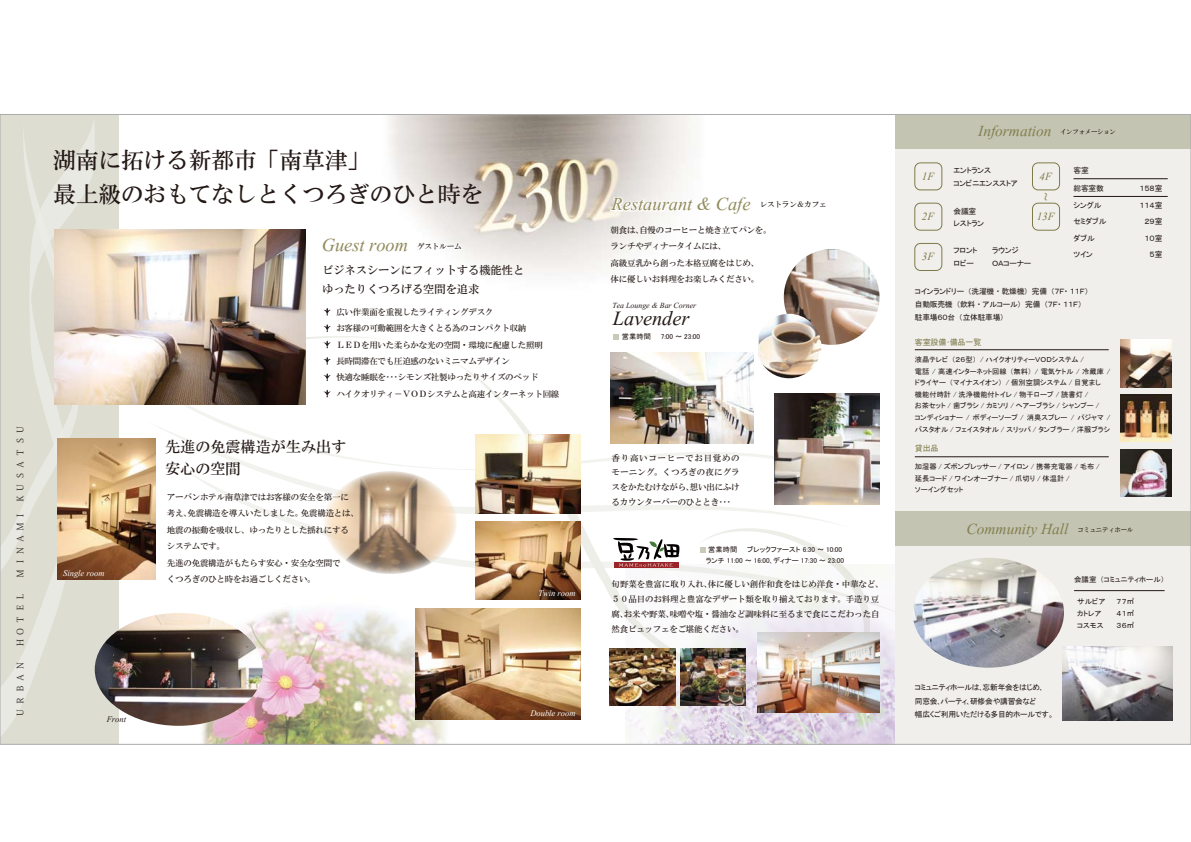
<style>
.page{position:relative;width:1191px;height:842px;background:#fff}
.page>*{position:absolute;margin:0;border:0;box-sizing:border-box;transform-origin:0 0}
.t1{font:25.1px "Vijaya";color:#231815}
.t2{font:22.9px "Vijaya";color:#90895b}
.t3{font:22.6px/33.4px "HG Mincho B";color:#231815}
.t4{font:19px "Vijaya";color:#837e4e}
.t5{font:15.1px/22.3px "HG Mincho B";color:#231815}
.t6{font:13.7px "Vijaya";color:#7f7a4a}
.t7{font:13.7px "Koz Go Pro";color:#90895b}
.t8{font:11.2px/19px "HG Mincho B";color:#231815}
.t9{font:10.6px "Vijaya";color:#fff}
.t10{font:10.6px "Vijaya";color:#231815}
.t11{font:9.8px "Vijaya";color:#231815}
.t12{font:8.9px "Koz Min Pro";letter-spacing:.3em;color:#231815}
.t13{font:8.5px/16.4px "HG Mincho B";letter-spacing:-.025em;color:#231815}
.t14{font:8.1px "MS P Gothic";letter-spacing:-.025em;color:#7f7a4a}
.t15{font:7.7px/16.5px "MS P Gothic";letter-spacing:-.025em;color:#231815}
.t16{font:7.6px "HG Mincho B";letter-spacing:-.025em;color:#231815}
.t17{font:7.4px/11.9px "MS P Gothic";letter-spacing:.005em;color:#231815}
.t18{font:7.2px/11.6px "MS P Gothic";letter-spacing:.005em;color:#231815}
.t19{font:6.3px "HG Mincho B";letter-spacing:-.025em;color:#231815}
</style>
<div class="page">
<img style="left:388px;top:116px;width:311px;height:158px">
<svg style="left:304px;top:467px;width:576px;height:147px"></svg>
<svg style="left:185px;top:388px;width:667px;height:34px"></svg>
<svg style="left:155px;top:422px;width:698px;height:106px"></svg>
<img style="left:625px;top:564px;width:270px;height:178px">
<div style="left:895px;top:114px;width:296px;height:630px;background:#f0efeb"></div>
<div style="left:895px;top:114px;width:296px;height:35px;background:#c3c4b1"></div>
<div style="left:895px;top:511px;width:296px;height:35px;background:#c3c4b1"></div>
<hr style="left:1073px;top:179px;width:94px;height:1px;background:#231815">
<hr style="left:1073px;top:196px;width:94px;height:1px;background:#231815">
<hr style="left:914px;top:457px;width:194px;height:1px;background:#231815">
<hr style="left:914px;top:350px;width:194px;height:1px;background:#231815">
<div style="left:914px;top:162px;width:28px;height:28px;border:1px solid #7f7a4a;border-radius:6px"></div>
<div style="left:914px;top:203px;width:28px;height:28px;border:1px solid #7f7a4a;border-radius:6px"></div>
<div style="left:914px;top:243px;width:28px;height:28px;border:1px solid #7f7a4a;border-radius:6px"></div>
<div style="left:1032px;top:203px;width:28px;height:28px;border:1px solid #7f7a4a;border-radius:6px"></div>
<div style="left:1032px;top:162px;width:28px;height:28px;border:1px solid #7f7a4a;border-radius:6px"></div>
<img style="left:1120px;top:339px;width:52px;height:48px">
<img style="left:1120px;top:394px;width:52px;height:48px">
<img style="left:1120px;top:449px;width:52px;height:48px">
<hr style="left:1074px;top:590px;width:90px;height:1px;background:#231815">
<img style="left:202px;top:586px;width:248px;height:156px">
<div style="left:0;top:114px;width:118px;height:630px;background:#ddddd2"></div>
<svg style="left:2px;top:122px;width:93px;height:613px"></svg>
<svg style="left:2px;top:122px;width:77px;height:450px"></svg>
<img style="left:95px;top:613px;width:168px;height:113px">
<img style="left:476px;top:521px;width:104px;height:78px">
<svg style="left:608px;top:192px;width:91px;height:30px"></svg>
<img style="left:758px;top:633px;width:121px;height:79px">
<svg style="left:700px;top:547px;width:5px;height:6px"></svg>
<img style="left:609px;top:649px;width:66px;height:57px">
<img style="left:680px;top:649px;width:65px;height:57px">
<svg style="left:614px;top:566px;width:64px;height:2px"></svg>
<svg style="left:613px;top:538px;width:66px;height:28px"></svg>
<img style="left:611px;top:352px;width:142px;height:91px">
<img style="left:774px;top:394px;width:105px;height:110px">
<img style="left:784px;top:249px;width:95px;height:96px;border-radius:48px">
<img style="left:758px;top:314px;width:63px;height:64px">
<img style="left:1062px;top:646px;width:110px;height:74px">
<img style="left:913px;top:558px;width:151px;height:110px">
<img style="left:476px;top:435px;width:104px;height:78px">
<img style="left:58px;top:438px;width:97px;height:141px">
<img style="left:324px;top:471px;width:133px;height:103px">
<svg style="left:388px;top:230px;width:75px;height:35px"></svg>
<img style="left:55px;top:230px;width:250px;height:175px">
<img style="left:415px;top:608px;width:165px;height:112px">
<svg style="left:613px;top:334px;width:6px;height:5px"></svg>
<svg style="left:323px;top:308px;width:8px;height:7px"></svg>
<svg style="left:323px;top:324px;width:8px;height:8px"></svg>
<svg style="left:323px;top:341px;width:8px;height:7px"></svg>
<svg style="left:323px;top:357px;width:8px;height:8px"></svg>
<svg style="left:323px;top:373px;width:8px;height:8px"></svg>
<svg style="left:323px;top:390px;width:8px;height:7px"></svg>
<p class="t12" style="left:14px;top:716px;width:293px;rotate:-90deg">ＵＲＢＡＮ　ＨＯＴＥＬ　ＭＩＮＡＭＩ ＫＵＳＡＴＳＵ</p>
<h3 class="t3" style="left:53px;top:144px;width:431px">湖南に拓ける新都市「南草津」<br>最上級のおもてなしとくつろぎのひと時を</h3>
<p class="t9" style="left:63px;top:564px;width:43px">Single room</p>
<h2 class="t2" style="left:322px;top:227px;width:88px">Guest room</h2>
<p class="t16" style="left:417px;top:243px;width:46px">ゲストルーム</p>
<h3 class="t8" style="left:322px;top:260px;width:204px">ビジネスシーンにフィットする機能性とゆったりくつろげる空間を追求</h3>
<p class="t13" style="left:336px;top:303px;width:225px">広い作業面を重視したライティングデスク<br>お客様の可動範囲を大きくとる為のコンパクト収納<br>ＬＥＤを用いた柔らかな光の空間・環境に配慮した照明<br>長時間滞在でも圧迫感のないミニマムデザイン<br>快適な睡眠を･･･シモンズ社製ゆったりサイズのベッド<br>ハイクオリティ－ＶＯＤシステムと高速インターネット回線</p>
<h3 class="t5" style="left:165px;top:435px;width:183px">先進の免震構造が生み出す安心の空間</h3>
<p class="t13" style="left:167px;top:489px;width:193px">アーバンホテル南草津ではお客様の安全を第一に考え､免震構造を導入いたしました。免震構造とは、地震の振動を吸収し、ゆったりとした揺れにするシステムです。<br>先進の免震構造がもたらす安心・安全な空間で<br>くつろぎのひと時をお過ごしください。</p>
<p class="t9" style="left:538px;top:584px;width:39px">Twin room</p>
<p class="t10" style="left:107px;top:710px;width:21px">Front</p>
<p class="t9" style="left:530px;top:705px;width:47px">Double room</p>
<h2 class="t2" style="left:611px;top:186px;width:140px">Restaurant &amp; Cafe</h2>
<p class="t16" style="left:759px;top:200px;width:69px">レストラン＆カフェ</p>
<p class="t13" style="left:610px;top:222px;width:163px">朝食は､自慢のコーヒーと焼き立てパンを。ランチやディナータイムには､<br>高級豆乳から創った本格豆腐をはじめ､<br>体に優しいお料理をお楽しみください。　</p>
<p class="t11" style="left:612px;top:297px;width:85px">Tea Lounge &amp; Bar Corner</p>
<h1 class="t1" style="left:613px;top:298px;width:78px">Lavender</h1>
<p class="t18" style="left:612px;top:331px;width:89px">　　営業時間　　7:00 ～ 23:00</p>
<p class="t13" style="left:611px;top:450px;width:130px;line-height:14.8px;text-align:justify">香り高いコーヒーでお目覚めのモーニング。くつろぎの夜にグラスをかたむけながら､想い出にふけるカウンターバーのひととき･･･</p>
<p class="t18" style="left:698px;top:544px;width:147px;line-height:10.7px;text-align:center">　　営業時間　　ブレックファースト 6:30 ～ 10:00　ランチ 11:00 ～ 16:00､ディナー 17:30 ～ 23:00</p>
<p class="t13" style="left:611px;top:577px;width:273px;line-height:14.8px">旬野菜を豊富に取り入れ､体に優しい創作和食をはじめ洋食・中華など、５０品目のお料理と豊富なデザート類を取り揃えております。手造り豆腐､お米や野菜､味噌や塩・醤油など調味料に至るまで食にこだわった自然食ビュッフェをご堪能ください。</p>
<h3 class="t6" style="left:922px;top:165px;width:14px">1F</h3>
<h3 class="t6" style="left:922px;top:205px;width:14px">2F</h3>
<h3 class="t6" style="left:922px;top:246px;width:14px">3F</h3>
<h3 class="t4" style="left:978px;top:116px;width:75px">Information</h3>
<p class="t19" style="left:1060px;top:129px;width:57px">インフォメーション</p>
<p class="t15" style="left:953px;top:164px;width:66px;line-height:12.6px">エントランス<br>コンビニエンスストア</p>
<p class="t15" style="left:953px;top:204px;width:32px;line-height:12.6px">会議室レストラン</p>
<p class="t15" style="left:953px;top:244px;width:25px;line-height:12.6px">フロントロビー</p>
<p class="t15" style="left:992px;top:244px;width:41px;line-height:12.6px">ラウンジ<br>ＯＡコーナー</p>
<h3 class="t6" style="left:1039px;top:165px;width:14px">4F</h3>
<h3 class="t7" style="left:1055px;top:192px;width:11px;rotate:90deg">~</h3>
<h3 class="t6" style="left:1036px;top:205px;width:19px">13F</h3>
<p class="t15" style="left:1073px;top:162px;width:17px">客室</p>
<p class="t15" style="left:1073px;top:180px;width:32px">総客室数</p>
<p class="t15" style="left:1139px;top:180px;width:24px">１５８室</p>
<p class="t15" style="left:1073px;top:197px;width:35px">シングルセミダブルダブル<br>ツイン</p>
<p class="t15" style="left:1139px;top:197px;width:24px;text-align:right">１１４室<br>２９室<br>１０室<br>５室</p>
<p class="t15" style="left:914px;top:284px;width:175px;line-height:13.2px">コインランドリー（洗濯機・乾燥機）完備（７Ｆ・１１Ｆ）自動販売機（飲料・アルコール）完備（７Ｆ・１１Ｆ）駐車場６０台（立体駐車場）</p>
<p class="t14" style="left:914px;top:338px;width:68px">客室設備･備品一覧</p>
<p class="t18" style="left:914px;top:353px;width:197px">液晶テレビ（２６型） / ハイクオリティーＶＯＤシステム /<br>電話 / 高速インターネット回線（無料） / 電気ケトル / 冷蔵庫 /ドライヤー（マイナスイオン） / 個別空調システム / 目覚まし<br>機能付時計 / 洗浄機能付トイレ / 物干ロープ / 読書灯 /<br>お茶セット / 歯ブラシ / カミソリ / ヘアーブラシ / シャンプー /<br>コンディショナー / ボディーソープ / 消臭スプレー / パジャマ /バスタオル / フェイスタオル / スリッパ / タンブラー / 洋服ブラシ</p>
<p class="t14" style="left:914px;top:444px;width:25px">貸出品</p>
<p class="t18" style="left:914px;top:460px;width:187px">加湿器 / ズボンプレッサー / アイロン / 携帯充電器 / 毛布 /延長コード / ワインオープナー / 爪切り / 体温計 /<br>ソーイングセット</p>
<h3 class="t4" style="left:966px;top:514px;width:103px">Community Hall</h3>
<p class="t19" style="left:1077px;top:526px;width:57px">コミュニティホール</p>
<p class="t15" style="left:914px;top:680px;width:141px;line-height:13.8px">コミュニティホールは､忘新年会をはじめ､<br>同窓会､パーティ､研修会や講習会など<br>幅広くご利用いただける多目的ホールです。</p>
<p class="t17" style="left:1074px;top:574px;width:92px">会議室（コミュニティホール）</p>
<p class="t17" style="left:1077px;top:595px;width:30px">サルビアカトレアコスモス</p>
<p class="t17" style="left:1116px;top:595px;width:24px">７７㎡　<br>４１㎡<br>３６㎡</p>
</div>
